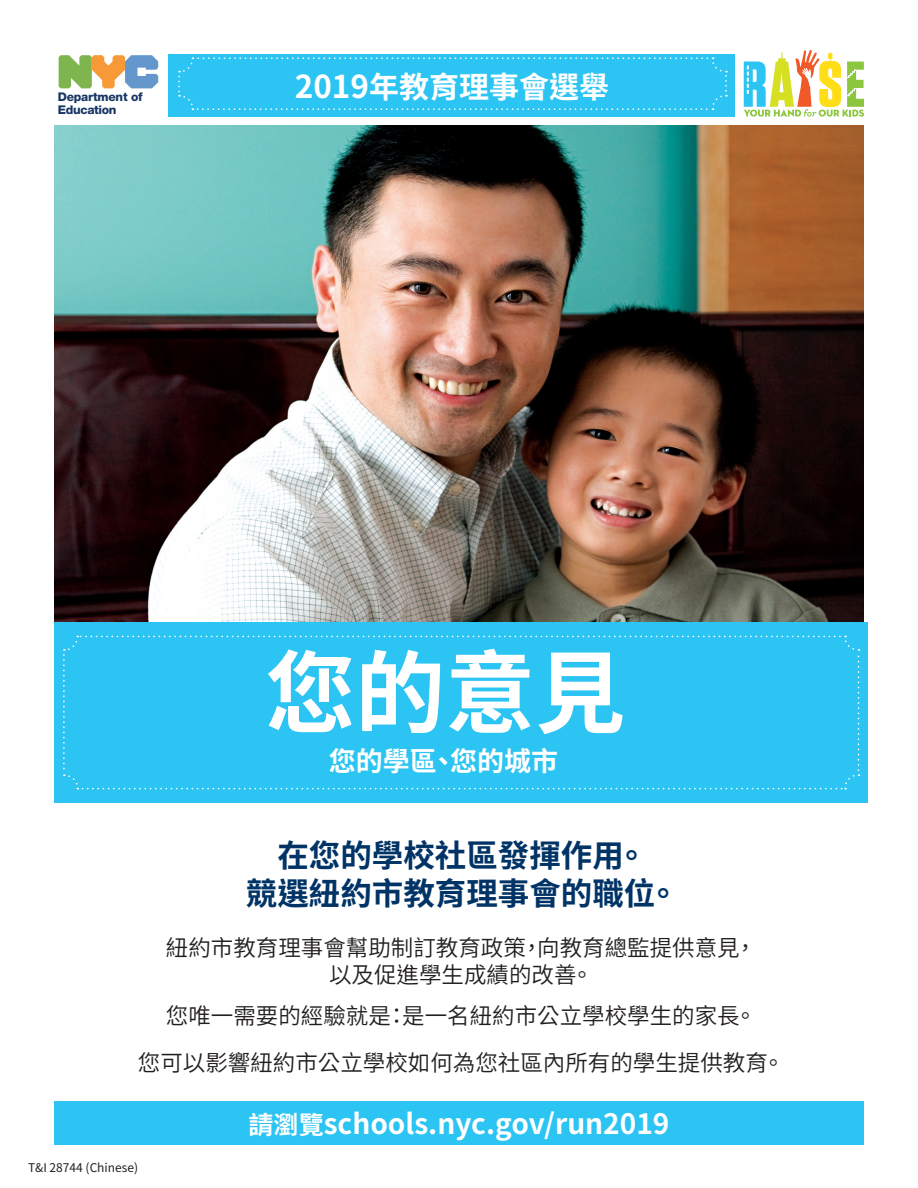
<style>
.page{position:relative;width:918px;height:1188px;background:#fff}
.page>*{position:absolute;margin:0;border:0;box-sizing:border-box;transform-origin:0 0}
.t1{font:700 90px "Noto Sans CJ Ktc";color:#fff}
.t2{font:700 31.5px "Noto Sans CJ Ktc";color:#036}
.t3{font:700 30px "Noto Sans CJ Ktc";color:#fff}
.t4{font:700 28.05px "Noto Sans CJ Ktc";color:#fff}
.t5{font:700 27px "Noto Sans CJ Ktc";color:#fff}
.t6{font:600 22.5px/27px "Noto Sans CJ Ktc";color:#231f20;text-align:center}
.t7{font:800 12px "Helvetica Neue";letter-spacing:-.015em;color:#193664}
.t8{font:12px "Noto Sans CJ Ktc";color:#231f20}
.s1{font-size:31.5px}
.s2{font-size:25.05px}
</style>
<div class="page">
<img style="left:54px;top:125px;width:810px;height:497px">
<div style="left:168px;top:54px;width:567px;height:62px;background:#2bc4f3"></div>
<svg style="left:178px;top:57px;width:549px;height:53px"></svg>
<svg style="left:744px;top:50px;width:120px;height:67px"></svg>
<svg style="left:59px;top:55px;width:99px;height:33px"></svg>
<div style="left:54px;top:622px;width:813px;height:180px;background:#2bc4f3"></div>
<svg style="left:63px;top:636px;width:797px;height:153px"></svg>
<div style="left:54px;top:1102px;width:810px;height:43px;background:#2bc4f3"></div>
<p class="t7" style="left:58px;top:90px;width:86px">Department of</p>
<p class="t7" style="left:58px;top:103px;width:60px">Education</p>
<p class="t3" style="left:295px;top:70px;width:316px"><span class="s1">2019</span>年教育理事會選舉</p>
<p class="t1" style="left:265px;top:642px;width:361px">您的意見</p>
<p class="t5" style="left:329px;top:746px;width:231px">您的學區、您的城市</p>
<p class="t2" style="left:277px;top:838px;width:372px">在您的學校社區發揮作用。</p>
<p class="t2" style="left:246px;top:875px;width:435px">競選紐約市教育理事會的職位。</p>
<p class="t6" style="left:166px;top:935px;width:592px">紐約市教育理事會幫助制訂教育政策，向教育總監提供意見，以及促進學生成績的改善。</p>
<p class="t6" style="left:166px;top:1002px;width:592px">您唯一需要的經驗就是：是一名紐約市公立學校學生的家長。</p>
<p class="t6" style="left:138px;top:1050px;width:648px">您可以影響紐約市公立學校如何為您社區內所有的學生提供教育。</p>
<p class="t8" style="left:28px;top:1161px;width:112px">T&amp;I 28744 (Chinese)</p>
<p class="t4" style="left:249px;top:1108px;width:422px"><span class="s2">請瀏覽</span>schools.nyc.gov/run2019</p>
</div>
